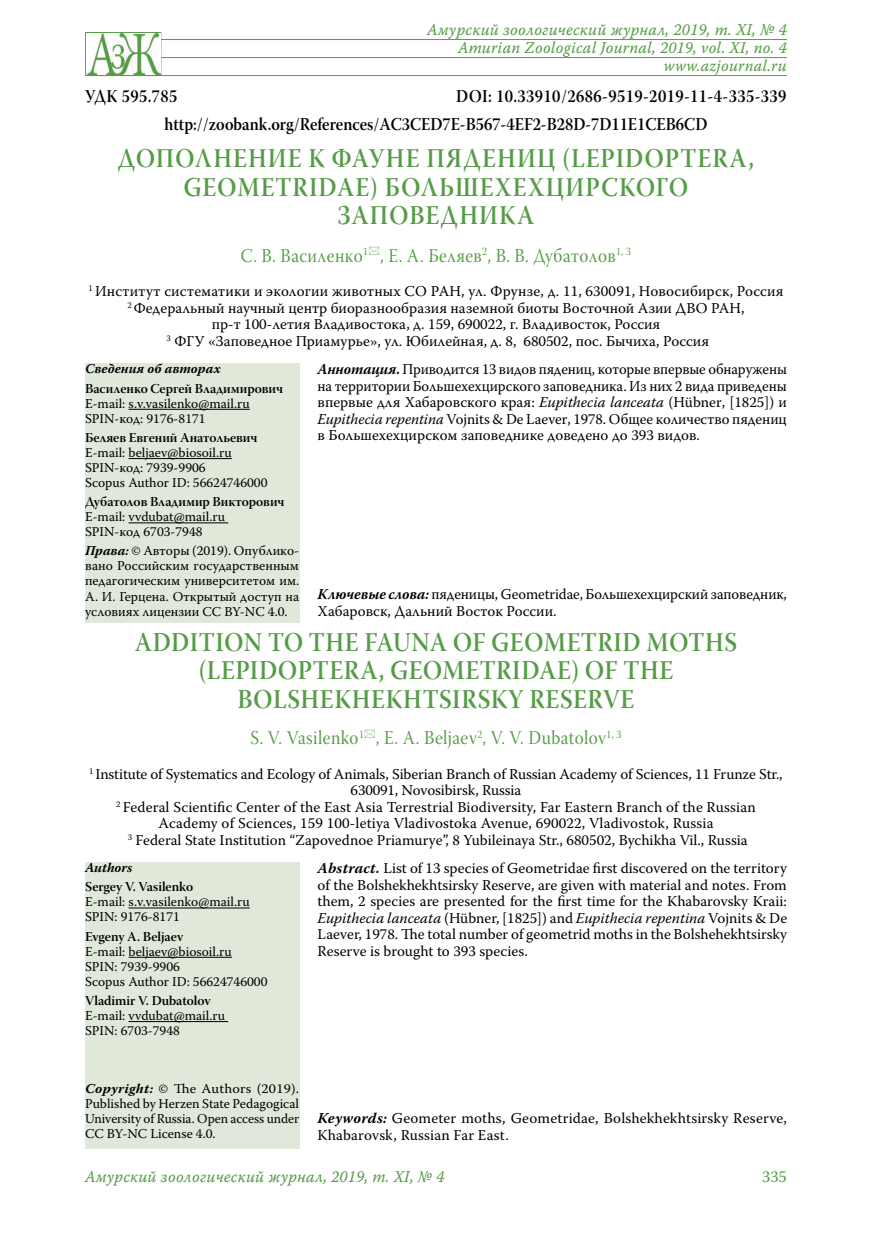
<style>
.page{position:relative;width:872px;height:1234px;background:#fff}
.page>*{position:absolute;margin:0;border:0;box-sizing:border-box;transform-origin:0 0}
.t1{font:27px/28.5px "Warnock Pro Semibold Subh";letter-spacing:.03em;color:#569c48;text-align:center;scale:.9 1}
.t2{font:19.5px "Warnock Pro Subh";letter-spacing:.025em;color:#569c48;scale:.9 1}
.t3{font:18px/28.5px "Warnock Pro Semibold Subh";color:#000;scale:.9 1}
.t4{font:18px "Warnock Pro Semibold Subh";letter-spacing:.025em;color:#000;scale:.9 1}
.t5{font:16.5px/18px "Warnock Pro It Capt";letter-spacing:.01em;color:#569c48;text-align:right;scale:.95 1}
.t6{font:16.5px "Warnock Pro";color:#569c48}
.t7{font:15px/16.5px "Warnock Pro";color:#000;text-align:center}
.t8{font:13.5px/15px "Warnock Pro";color:#000}
.t9{font:13.5px "Warnock Pro Semibold Subh";letter-spacing:-.005em;color:#000}
.t10{font:13.5px/15px "Warnock Pro";color:#000;text-align:justify;scale:1.05 1}
.t11{font:italic 700 13.5px "Warnock Pro";color:#000}
.s1{font-weight:700;font-style:italic}
.s2{font-weight:700}
.s3{font-style:italic}
</style>
<div class="page">
<hr style="left:85px;top:39px;width:702px;height:1px;background:#569c48">
<hr style="left:85px;top:57px;width:702px;height:1px;background:#569c48">
<hr style="left:85px;top:75px;width:702px;height:1px;background:#569c48">
<div style="left:85px;top:32px;width:76px;height:44px;border:1px solid #569c48"></div>
<img style="left:86px;top:33px;width:74px;height:42px">
<div style="left:85px;top:363px;width:214px;height:260px;background:#e0e8d9"></div>
<hr style="left:128px;top:409px;width:122px;height:1px;background:#000">
<hr style="left:128px;top:458px;width:104px;height:1px;background:#000">
<hr style="left:128px;top:522px;width:100px;height:1px;background:#000">
<div style="left:85px;top:861px;width:214px;height:287px;background:#e0e8d9"></div>
<hr style="left:128px;top:907px;width:122px;height:1px;background:#000">
<hr style="left:128px;top:956px;width:104px;height:1px;background:#000">
<hr style="left:128px;top:1020px;width:100px;height:1px;background:#000">
<p class="t5" style="left:427px;top:20px;width:380px">Амурский зоологический журнал, 2019, т. XI, № 4<br>Amurian Zoological Journal, 2019, vol. XI, no. 4 www.azjournal.ru</p>
<p class="t4" style="left:85px;top:85px;width:104px">УДК 595.785</p>
<p class="t3" style="left:165px;top:81px;width:692px;text-indent:292px">DOI: 10.33910/2686-9519-2019-11-4-335-339 http://zoobank.org/References/AC3CED7E-B567-4EF2-B28D-7D11E1CEB6CD</p>
<h1 class="t1" style="left:118px;top:144px;width:708px">ДОПОЛНЕНИЕ К ФАУНЕ ПЯДЕНИЦ (LEPIDOPTERA,<br>GEOMETRIDAE) БОЛЬШЕХЕХЦИРСКОГО<br>ЗАПОВЕДНИКА</h1>
<h2 class="t2" style="left:241px;top:244px;width:435px">С. В. Василенко<sup>1</sup> , Е. А. Беляев<sup>2</sup>, В. В. Дубатолов<sup>1,</sup> <sup>3</sup></h2>
<p class="t7" style="left:88px;top:283px;width:696px"><sup>1</sup> Институт систематики и экологии животных СО РАН, ул. Фрунзе, д. 11, 630091, Новосибирск, Россия <sup>2</sup> Федеральный научный центр биоразнообразия наземной биоты Восточной Азии ДВО РАН,<br>пр-т 100-летия Владивостока, д. 159, 690022, г. Владивосток, Россия<br><sup>3</sup> ФГУ «Заповедное Приамурье», ул. Юбилейная, д. 8, 680502, пос. Бычиха, Россия</p>
<p class="t11" style="left:85px;top:360px;width:137px">Сведения об авторах</p>
<p class="t9" style="left:85px;top:380px;width:199px">Василенко Сергей Владимирович</p>
<p class="t8" style="left:85px;top:395px;width:166px">E-mail: s.v.vasilenko@mail.ru<br>SPIN-код: 9176-8171</p>
<p class="t9" style="left:85px;top:429px;width:174px">Беляев Евгений Анатольевич</p>
<p class="t8" style="left:85px;top:444px;width:184px">E-mail: beljaev@biosoil.ru<br>SPIN-код: 7939-9906<br>Scopus Author ID: 56624746000</p>
<p class="t9" style="left:85px;top:493px;width:201px">Дубатолов Владимир Викторович</p>
<p class="t8" style="left:85px;top:509px;width:141px">E-mail: vvdubat@mail.ru<br>SPIN-код 6703-7948</p>
<p class="t8" style="left:85px;top:543px;width:216px;text-align:justify"><span class="s1">Права:</span> © Авторы (2019). Опублико&shy;вано Российским государственным педагогическим университетом им.<br>А. И. Герцена. Открытый доступ на условиях лицензии CC BY-NC 4.0.</p>
<p class="t7" style="left:317px;top:361px;width:471px;text-align:justify"><span class="s1">Аннотация</span><span class="s2">.</span> Приводится 13 видов пядениц, которые впервые обнаружены на территории Большехехцирского заповедника. Из них 2 вида приведены впервые для Хабаровского края: <span class="s3">Eupithecia lanceata</span> (Hübner, [1825]) и <span class="s3">Eupithecia repentina</span> Vojnits &amp; De Laever, 1978. Общее количество пядениц в Большехехцирском заповеднике доведено до 393 видов.</p>
<p class="t7" style="left:317px;top:585px;width:471px;text-align:left"><span class="s1">Ключевые слова:</span> пяденицы, Geometridae, Большехехцирский заповедник,<br>Хабаровск, Дальний Восток России.</p>
<h1 class="t1" style="left:135px;top:627px;width:671px">ADDITION TO THE FAUNA OF GEOMETRID MOTHS (LEPIDOPTERA, GEOMETRIDAE) OF THE<br>BOLSHEKHEKHTSIRSKY RESERVE</h1>
<h2 class="t2" style="left:250px;top:726px;width:413px">S. V. Vasilenko<sup>1</sup> , E. A. Beljaev<sup>2</sup>, V. V. Dubatolov<sup>1,</sup> <sup>3</sup></h2>
<p class="t7" style="left:89px;top:765px;width:695px"><sup>1</sup> Institute of Systematics and Ecology of Animals, Siberian Branch of Russian Academy of Sciences, 11 Frunze Str., 630091, Novosibirsk, Russia<br><sup>2</sup> Federal Scientific Center of the East Asia Terrestrial Biodiversity, Far Eastern Branch of the Russian Academy of Sciences, 159 100-letiya Vladivostoka Avenue, 690022, Vladivostok, Russia<br><sup>3</sup> Federal State Institution “Zapovednoe Priamurye”, 8 Yubileinaya Str., 680502, Bychikha Vil., Russia</p>
<p class="t11" style="left:85px;top:859px;width:49px">Authors</p>
<p class="t9" style="left:85px;top:878px;width:110px">Sergey V. Vasilenko</p>
<p class="t8" style="left:85px;top:893px;width:166px">E-mail: s.v.vasilenko@mail.ru<br>SPIN: 9176-8171</p>
<p class="t9" style="left:85px;top:927px;width:100px">Evgeny A. Beljaev</p>
<p class="t8" style="left:85px;top:943px;width:184px">E-mail: beljaev@biosoil.ru<br>SPIN: 7939-9906<br>Scopus Author ID: 56624746000</p>
<p class="t9" style="left:85px;top:992px;width:127px">Vladimir V. Dubatolov</p>
<p class="t8" style="left:85px;top:1007px;width:141px">E-mail: vvdubat@mail.ru<br>SPIN: 6703-7948</p>
<p class="t7" style="left:317px;top:859px;width:471px;text-align:justify"><span class="s1">Abstract.</span> List of 13 species of Geometridae first discovered on the territory of the Bolshekhekhtsirsky Reserve, are given with material and notes. From them, 2 species are presented for the first time for the Khabarovsky Kraii:<br><span class="s3">Eupithecia lanceata</span> (Hübner, [1825]) and <span class="s3">Eupithecia repentina</span> Vojnits &amp; De Laever, 1978. The total number of geometrid moths in the Bolshehekhtsirsky Reserve is brought to 393 species.</p>
<p class="t10" style="left:85px;top:1080px;width:205px"><span class="s1">Copyright:</span> © The Authors (2019).<br>Published by Herzen State Pedagogical University of Russia. Open access under CC BY-NC License 4.0.</p>
<p class="t7" style="left:317px;top:1109px;width:471px;text-align:left"><span class="s1">Keywords:</span> Geometer moths, Geometridae, Bolshekhekhtsirsky Reserve,<br>Khabarovsk, Russian Far East.</p>
<p class="t5" style="left:85px;top:1167px;width:380px">Амурский зоологический журнал, 2019, т. XI, № 4</p>
<p class="t6" style="left:762px;top:1166px;width:26px">335</p>
</div>
